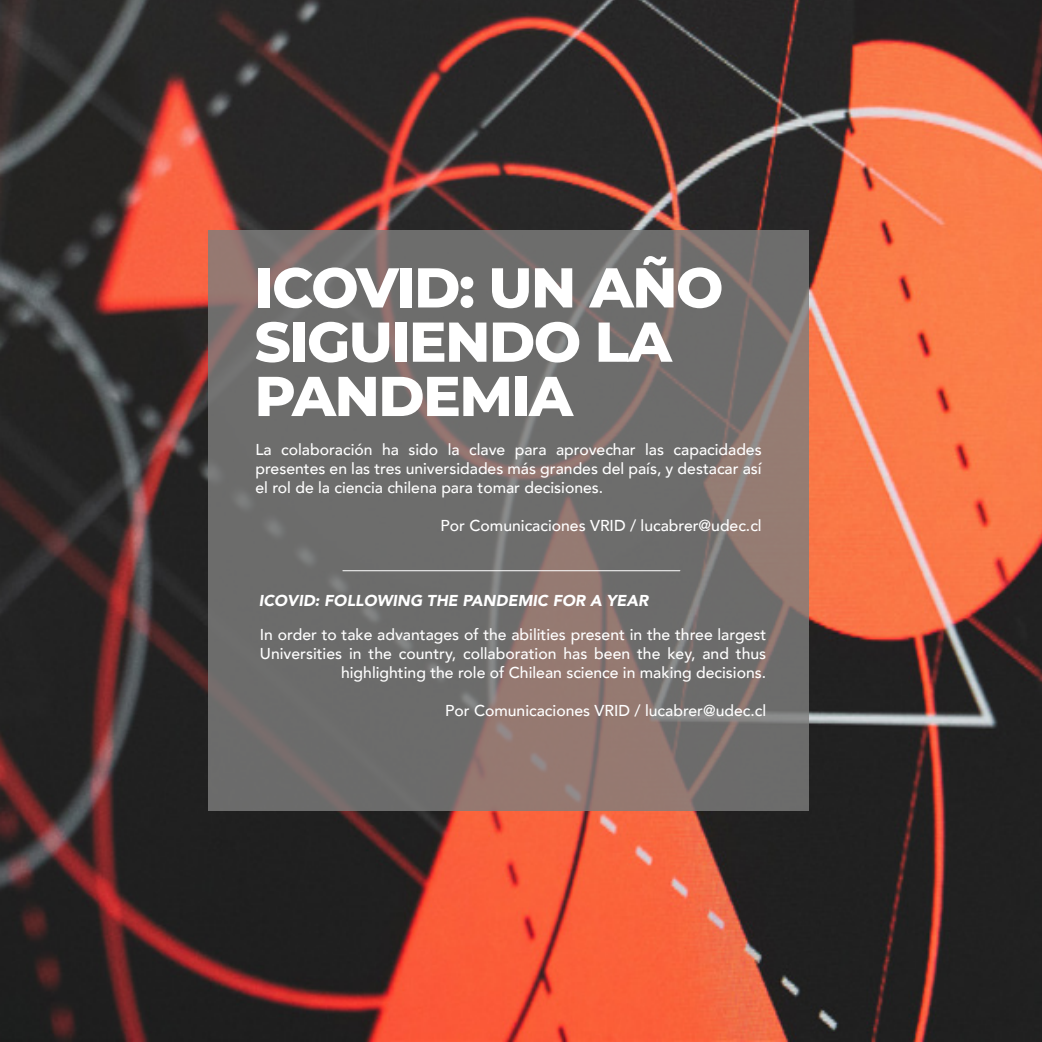
<style>
.page{position:relative;width:1042px;height:1042px;background:#fff}
.page>*{position:absolute;margin:0;border:0;box-sizing:border-box;transform-origin:0 0}
.t1{font:800 56px/54.2px "Montserrat";letter-spacing:-.025em;color:#fff}
.t2{font:500 15.75px/18.9px "Avenir";color:#fff;text-align:justify}
.t3{font:italic 900 15.75px "Avenir";color:#fff}
</style>
<div class="page">
<img style="left:0;top:0;width:1042px;height:1042px">
<svg style="left:208px;top:231px;width:601px;height:580px;background:#756f6d"></svg>
<hr style="left:343px;top:570px;width:337px;height:1px;background:#fff">
<h1 class="t1" style="left:255px;top:257px;width:470px">ICOVID: UN AÑO<br>SIGUIENDO LA<br>PANDEMIA</h1>
<p class="t2" style="left:255px;top:439px;width:508px">La colaboración ha sido la clave para aprovechar las capacidades presentes en las tres universidades más grandes del país, y destacar así el rol de la ciencia chilena para tomar decisiones.</p>
<p class="t2" style="left:441px;top:515px;width:323px">Por Comunicaciones VRID / lucabrer@udec.cl</p>
<p class="t3" style="left:259px;top:588px;width:391px">ICOVID: FOLLOWING THE PANDEMIC FOR A YEAR</p>
<p class="t2" style="left:260px;top:625px;width:508px;text-align:right">In order to take advantages of the abilities present in the three largest<br>Universities in the country, collaboration has been the key, and thus highlighting the role of Chilean science in making decisions.</p>
<p class="t2" style="left:445px;top:700px;width:323px">Por Comunicaciones VRID / lucabrer@udec.cl</p>
</div>
